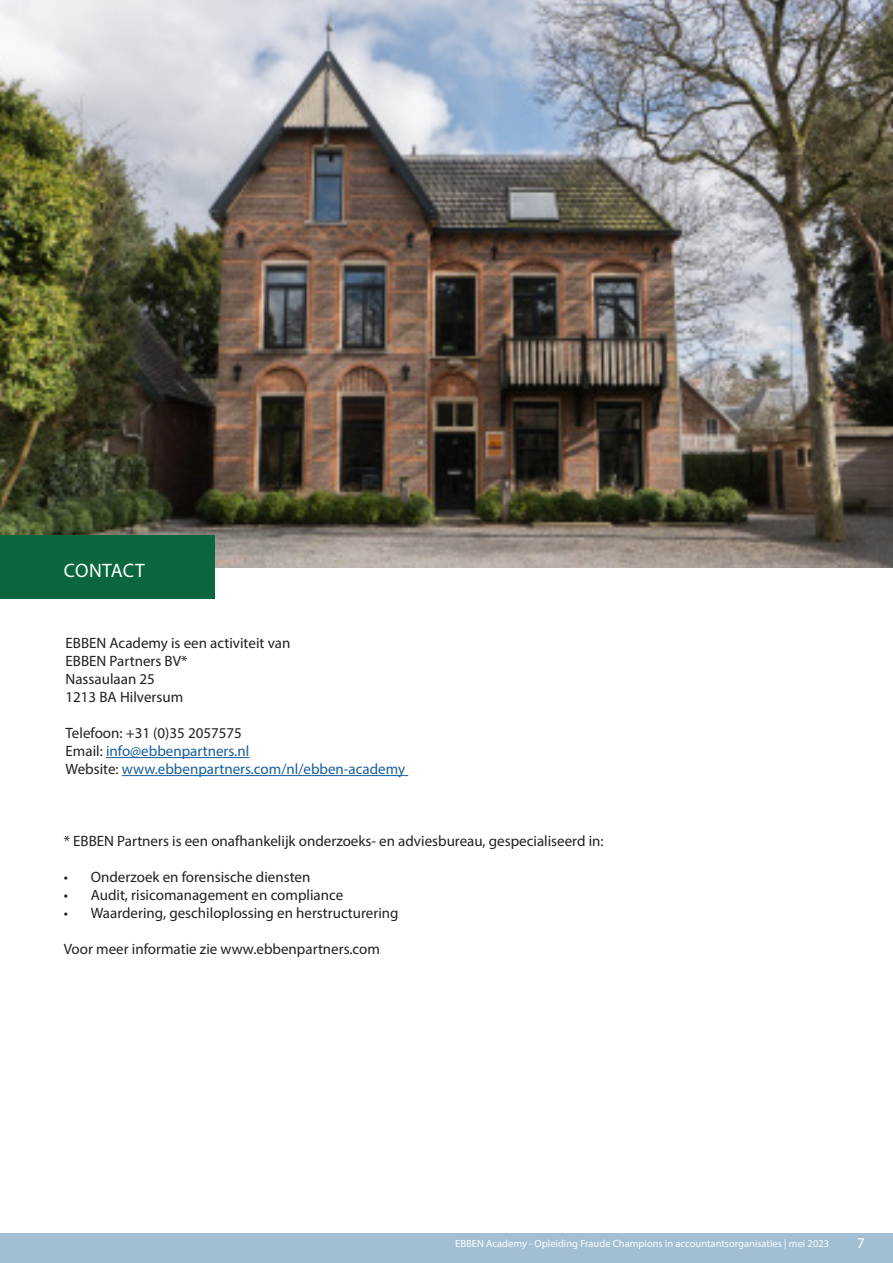
<style>
.page{position:relative;width:893px;height:1263px;background:#fff}
.page>*{position:absolute;margin:0;border:0;box-sizing:border-box;transform-origin:0 0}
.t1{font:19.5px "Myriad Pro";letter-spacing:.015em;color:#fff}
.t2{font:15px/18px "Myriad Pro";color:#231f20}
.t3{font:15px/18px "Myriad Pro";color:#175d9e}
.t4{font:15px "Myriad Pro";color:#fff}
.t5{font:10.5px "Myriad Pro";color:#fff}
.s1{color:#231f20}
</style>
<div class="page">
<img style="left:0;top:0;width:893px;height:568px">
<div style="left:0;top:1233px;width:893px;height:30px;background:#a1bed3"></div>
<hr style="left:106px;top:757px;width:143px;height:1px;background:#175d9e">
<hr style="left:122px;top:775px;width:286px;height:1px;background:#175d9e">
<div style="left:0;top:535px;width:214px;height:63px;background:#0a663d"></div>
<h1 class="t1" style="left:64px;top:563px;width:82px">CONTACT</h1>
<p class="t2" style="left:66px;top:635px;width:226px">EBBEN Academy is een activiteit van<br>EBBEN Partners BV*<br>Nassaulaan 25<br>1213 BA Hilversum</p>
<p class="t3" style="left:66px;top:725px;width:341px"><span class="s1">Telefoon: +31 (0)35 2057575<br>Email:</span> info@ebbenpartners.nl<br><span class="s1">Website:</span> www.ebbenpartners.com/nl/ebben-academy</p>
<p class="t2" style="left:64px;top:833px;width:541px">* EBBEN Partners is een onafhankelijk onderzoeks- en adviesbureau, gespecialiseerd in:</p>
<p class="t2" style="left:64px;top:869px;width:248px">• Onderzoek en forensische diensten</p>
<p class="t2" style="left:64px;top:887px;width:281px">• Audit, risicomanagement en compliance</p>
<p class="t2" style="left:64px;top:905px;width:336px">• Waardering, geschiloplossing en herstructurering</p>
<p class="t2" style="left:64px;top:941px;width:318px">Voor meer informatie zie www.ebbenpartners.com</p>
<p class="t5" style="left:455px;top:1239px;width:375px">EBBEN Academy - Opleiding Fraude Champions in accountantsorganisaties | mei 2023</p>
<p class="t4" style="left:857px;top:1237px;width:9px">7</p>
</div>
